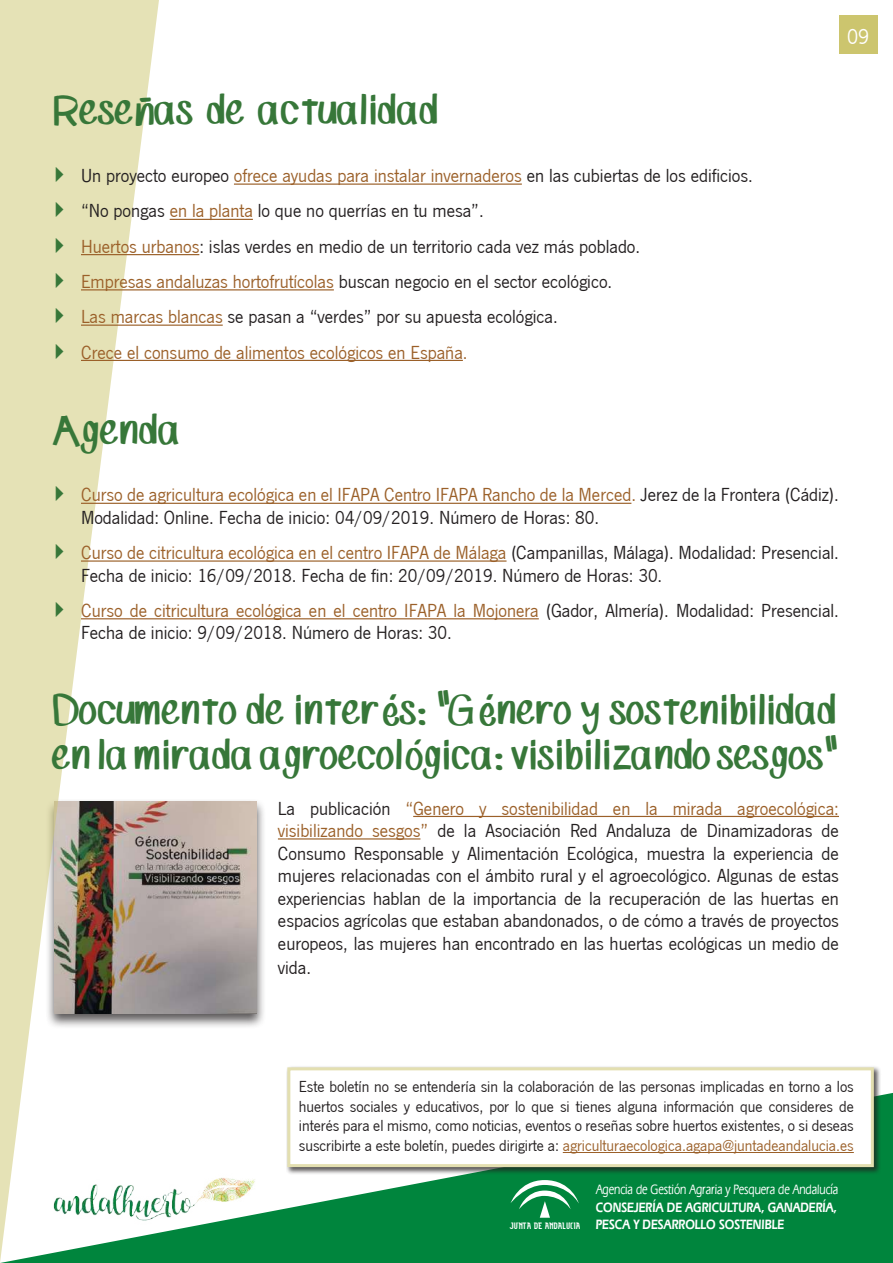
<style>
.page{position:relative;width:893px;height:1263px;background:#fff}
.page>*{position:absolute;margin:0;border:0;box-sizing:border-box;transform-origin:0 0}
.t1{font:36px/45px "SP Marker Font";color:#377739}
.t2{font:22.5px "News Got T";color:#fff}
.t3{font:19.5px/22.6px "News Got T";color:#231f20}
.t4{font:16.5px/19.5px "News Got T";color:#231f20;text-align:justify}
.t5{font:600 14.25px/17.1px "Eras IT Cby BT";color:#fff;scale:.82 1}
.t6{font:500 14.25px "Eras IT Cby BT";color:#fff;scale:.77 1}
.t7{font:5.1px "Alfabeto Andaluz Bsico";color:#fff}
.s1{color:#9b6029}
</style>
<div class="page">
<svg style="left:162px;top:1093px;width:731px;height:170px;background:#249658"></svg>
<img style="left:162px;top:1138px;width:127px;height:105px">
<div style="left:839px;top:16px;width:38px;height:38px;background:#ccc56e"></div>
<svg style="left:510px;top:1180px;width:69px;height:38px"></svg>
<div style="left:45px;top:798px;width:221px;height:231px;background:#231f20;opacity:.75"></div>
<img style="left:162px;top:801px;width:95px;height:212px">
<svg style="left:0;top:0;width:162px;height:1263px;fill:#e5e2b6"></svg>
<hr style="left:234px;top:183px;width:288px;height:2px;background:#9b6029">
<hr style="left:170px;top:219px;width:83px;height:1px;background:#9b6029">
<hr style="left:81px;top:254px;width:118px;height:1px;background:#9b6029">
<hr style="left:81px;top:289px;width:253px;height:1px;background:#9b6029">
<hr style="left:81px;top:325px;width:142px;height:1px;background:#9b6029">
<hr style="left:81px;top:360px;width:382px;height:1px;background:#9b6029">
<hr style="left:81px;top:503px;width:550px;height:1px;background:#9b6029">
<hr style="left:81px;top:560px;width:426px;height:2px;background:#9b6029">
<hr style="left:81px;top:618px;width:458px;height:1px;background:#9b6029">
<hr style="left:413px;top:816px;width:426px;height:1px;background:#9b6029">
<hr style="left:278px;top:838px;width:142px;height:1px;background:#9b6029">
<div style="left:286px;top:1066px;width:595px;height:109px;background:#231f20;opacity:.75"></div>
<div style="left:289px;top:1069px;width:583px;height:96px;background:#fff"></div>
<hr style="left:563px;top:1152px;width:291px;height:1px;background:#9b6029">
<div style="left:287px;top:1067px;width:587px;height:100px;border:3px solid #e3dfb0"></div>
<svg style="left:56px;top:167px;width:7px;height:15px"></svg>
<svg style="left:56px;top:202px;width:7px;height:15px"></svg>
<svg style="left:56px;top:237px;width:7px;height:16px"></svg>
<svg style="left:56px;top:273px;width:7px;height:15px"></svg>
<svg style="left:56px;top:308px;width:7px;height:15px"></svg>
<svg style="left:56px;top:343px;width:7px;height:15px"></svg>
<svg style="left:56px;top:486px;width:7px;height:15px"></svg>
<svg style="left:56px;top:544px;width:7px;height:15px"></svg>
<svg style="left:56px;top:601px;width:7px;height:16px"></svg>
<h1 class="t1" style="left:54px;top:91px;width:388px">Reseñas de actualidad</h1>
<p class="t3" style="left:81px;top:158px;width:673px;line-height:35.2px">Un proyecto europeo <span class="s1">ofrece ayudas para instalar invernaderos</span> en las cubiertas de los edificios. “No pongas <span class="s1">en la planta</span> lo que no querrías en tu mesa”.<br><span class="s1">Huertos urbanos</span>: islas verdes en medio de un territorio cada vez más poblado.<br><span class="s1">Empresas andaluzas hortofrutícolas</span> buscan negocio en el sector ecológico.<br><span class="s1">Las marcas blancas</span> se pasan a “verdes” por su apuesta ecológica.<br><span class="s1">Crece el consumo de alimentos ecológicos en España.</span></p>
<p class="t2" style="left:847px;top:24px;width:24px">09</p>
<h1 class="t1" style="left:54px;top:410px;width:130px">Agenda</h1>
<p class="t3" style="left:81px;top:484px;width:759px"><span class="s1">Curso de agricultura ecológica en el IFAPA Centro IFAPA Rancho de la Merced.</span> Jerez de la Frontera (Cádiz).<br>Modalidad: Online. Fecha de inicio: 04/09/2019. Número de Horas: 80.</p>
<p class="t3" style="left:81px;top:542px;width:759px"><span class="s1">Curso de citricultura ecológica en el centro IFAPA de Málaga</span> (Campanillas, Málaga). Modalidad: Presencial.<br>Fecha de inicio: 16/09/2018. Fecha de fin: 20/09/2019. Número de Horas: 30.</p>
<p class="t3" style="left:81px;top:599px;width:759px"><span class="s1">Curso de citricultura ecológica en el centro IFAPA la Mojonera</span> (Gador, Almería). Modalidad: Presencial.<br>Fecha de inicio: 9/09/2018. Número de Horas: 30.</p>
<h1 class="t1" style="left:54px;top:691px;width:786px">Documento de interés: "Género y sostenibilidad en la mirada agroecológica: visibilizando sesgos"</h1>
<p class="t3" style="left:278px;top:797px;width:562px;text-align:justify">La publicación <span class="s1">“Genero y sostenibilidad en la mirada agroecológica: visibilizando sesgos”</span> de la Asociación Red Andaluza de Dinamizadoras de Consumo Responsable y Alimentación Ecológica, muestra la experiencia de mujeres relacionadas con el ámbito rural y el agroecológico. Algunas de estas experiencias hablan de la importancia de la recuperación de las huertas en espacios agrícolas que estaban abandonados, o de cómo a través de proyectos europeos, las mujeres han encontrado en las huertas ecológicas un medio de vida.</p>
<p class="t4" style="left:299px;top:1077px;width:556px">Este boletín no se entendería sin la colaboración de las personas implicadas en torno a los huertos sociales y educativos, por lo que si tienes alguna información que consideres de interés para el mismo, como noticias, eventos o reseñas sobre huertos existentes, o si deseas suscribirte a este boletín, puedes dirigirte a: <span class="s1">agriculturaecologica.agapa@juntadeandalucia.es</span></p>
<p class="t7" style="left:509px;top:1224px;width:72px">JUNTA DE ANDALUCIA</p>
<p class="t6" style="left:596px;top:1181px;width:316px">Agencia de Gestión Agraria y Pesquera de Andalucía</p>
<p class="t5" style="left:596px;top:1198px;width:296px">CONSEJERÍA DE AGRICULTURA, GANADERÍA,<br>PESCA Y DESARROLLO SOSTENIBLE</p>
</div>
